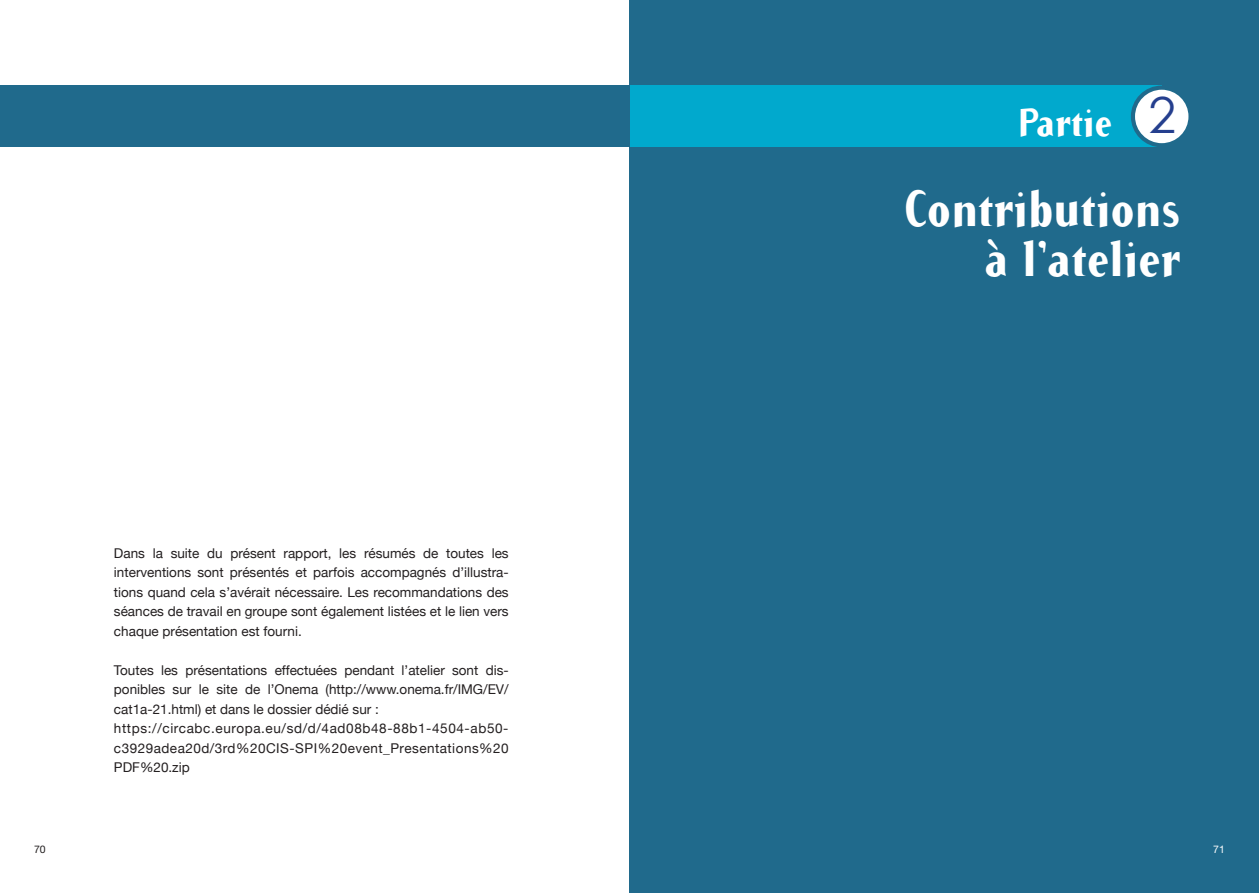
<style>
.page{position:relative;width:1259px;height:893px;background:#fff}
.page>*{position:absolute;margin:0;border:0;box-sizing:border-box;transform-origin:0 0}
.t1{font:700 49.5px/50.4px "Arbitrary";color:#fff;text-align:right}
.t2{font:700 39px "Arbitrary";color:#fff}
.t3{font:13.5px/19.5px "Helvetica Neue";color:#231f20;text-align:justify}
.t4{font:10.5px "Helvetica Neue";color:#231f20}
.t5{font:10.5px "Helvetica Neue";color:#fff}
.s1{font-family:"Century Gothic";font-weight:400;font-size:49.8px;color:#253f8e}
</style>
<div class="page">
<div style="left:629px;top:0;width:630px;height:893px;background:#206a8c"></div>
<div style="left:629px;top:86px;width:533px;height:61px;background:#01a9cd"></div>
<div style="left:0;top:86px;width:629px;height:61px;background:#206a8c"></div>
<div style="left:1133px;top:88px;width:57px;height:57px;background:#fff;border-radius:50%"></div>
<div style="left:1131px;top:86px;width:61px;height:61px;border:4px solid #206a8c;border-radius:50%"></div>
<h2 class="t2" style="left:1018px;top:98px;width:159px">Partie <span class="s1">2</span></h2>
<p class="t3" style="left:114px;top:543px;width:396px">Dans la suite du présent rapport, les résumés de toutes les interventions sont présentés et parfois accompagnés d’illustra&shy;tions quand cela s’avérait nécessaire. Les recommandations des séances de travail en groupe sont également listées et le lien vers chaque présentation est fourni.</p>
<p class="t3" style="left:114px;top:660px;width:396px;text-align:left">Toutes les présentations effectuées pendant l’atelier sont dis&shy;ponibles sur le site de l’Onema (http://www.onema.fr/IMG/EV/ cat1a-21.html) et dans le dossier dédié sur : https://circabc.europa.eu/sd/d/4ad08b48-88b1-4504-ab50- c3929adea20d/3rd%20CIS-SPI%20event_Presentations%20<br>PDF%20.zip</p>
<h1 class="t1" style="left:904px;top:181px;width:278px">Contributions à l’atelier</h1>
<p class="t4" style="left:34px;top:843px;width:13px">70</p>
<p class="t5" style="left:1213px;top:843px;width:13px">71</p>
</div>
